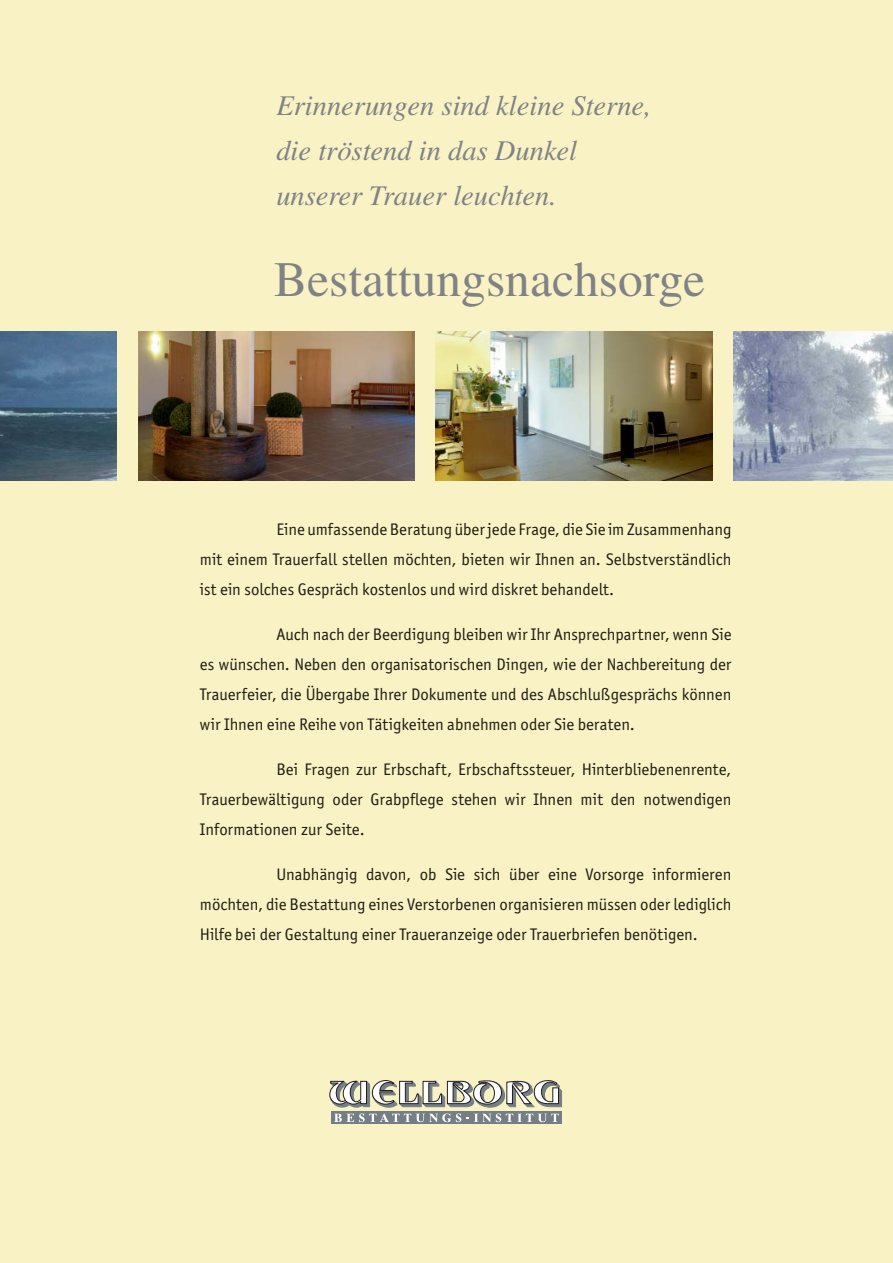
<style>
.page{position:relative;width:893px;height:1263px;background:#f8f2c5}
.page>*{position:absolute;margin:0;border:0;box-sizing:border-box;transform-origin:0 0}
.t1{font:49.5px "Times LT";color:#808285}
.t2{font:italic 28.5px/45px "Times LT";color:#808285}
.t3{font:16.8px/30px "Officina San ITC";color:#201d12;text-align:justify}
</style>
<div class="page">
<div style="left:331px;top:1111px;width:231px;height:13px;background:#757e84"></div>
<svg style="left:329px;top:1080px;width:233px;height:42px"></svg>
<img style="left:0;top:332px;width:117px;height:149px">
<img style="left:138px;top:332px;width:277px;height:149px">
<img style="left:436px;top:332px;width:276px;height:149px">
<img style="left:733px;top:332px;width:160px;height:149px">
<h2 class="t2" style="left:276px;top:85px;width:376px">Erinnerungen sind kleine Sterne, die tröstend in das Dunkel unserer Trauer leuchten.</h2>
<h1 class="t1" style="left:274px;top:261px;width:432px">Bestattungsnachsorge</h1>
<p class="t3" style="left:200px;top:515px;width:533px;text-indent:77px">Eine umfassende Beratung über jede Frage, die Sie im Zusammenhang mit einem Trauerfall stellen möchten, bieten wir Ihnen an. Selbstverständlich ist ein solches Gespräch kostenlos und wird diskret behandelt.</p>
<p class="t3" style="left:200px;top:620px;width:533px;text-indent:77px">Auch nach der Beerdigung bleiben wir Ihr Ansprechpartner, wenn Sie es wünschen. Neben den organisatorischen Dingen, wie der Nachbereitung der Trauerfeier, die Übergabe Ihrer Dokumente und des Abschlußgesprächs können wir Ihnen eine Reihe von Tätigkeiten abnehmen oder Sie beraten.</p>
<p class="t3" style="left:200px;top:755px;width:533px;text-indent:77px">Bei Fragen zur Erbschaft, Erbschaftssteuer, Hinterbliebenenrente, Trauerbewältigung oder Grabpflege stehen wir Ihnen mit den notwendigen Informationen zur Seite.</p>
<p class="t3" style="left:200px;top:860px;width:533px;text-indent:77px">Unabhängig davon, ob Sie sich über eine Vorsorge informieren möchten, die Bestattung eines Verstorbenen organisieren müssen oder lediglich Hilfe bei der Gestaltung einer Traueranzeige oder Trauerbriefen benötigen.</p>
</div>
